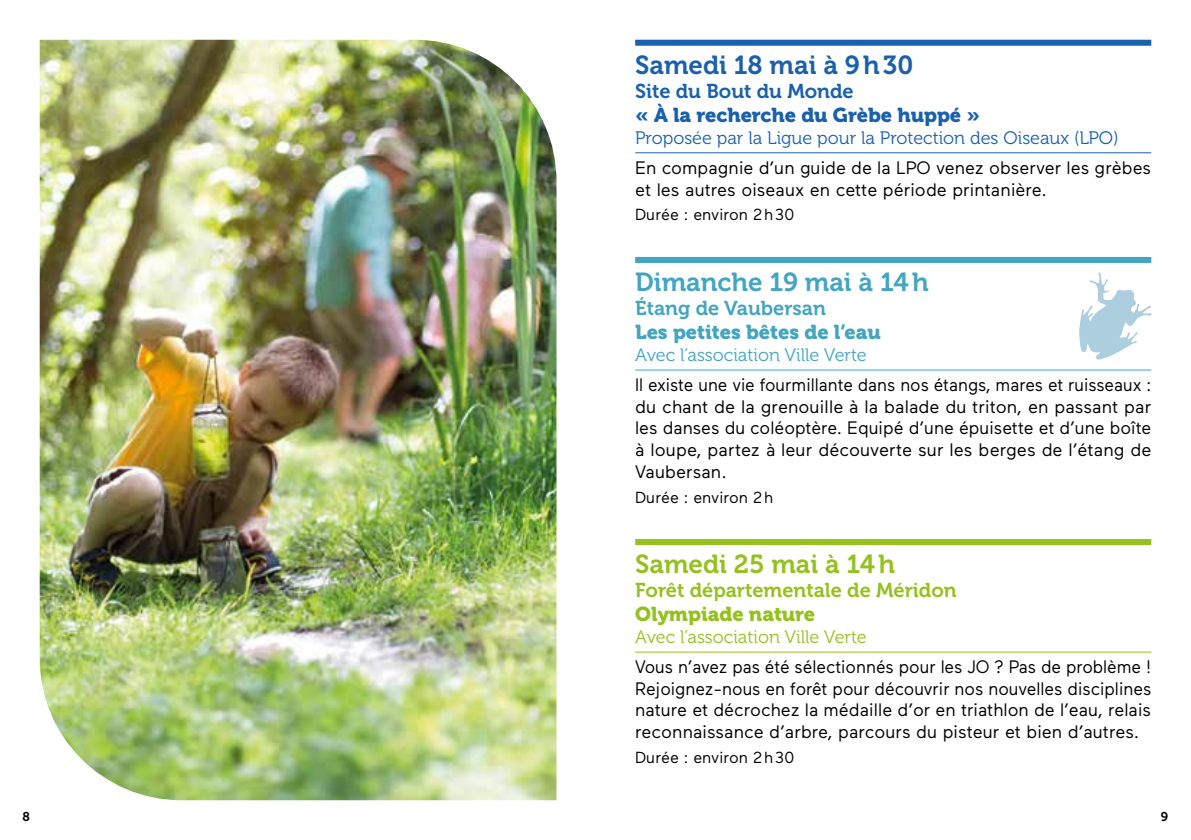
<style>
.page{position:relative;width:1191px;height:840px;background:#fff}
.page>*{position:absolute;margin:0;border:0;box-sizing:border-box;transform-origin:0 0}
.t1{font:26px "Museo 700";color:#43a5c0}
.t2{font:26px "Museo 700";color:#1961ac}
.t3{font:26px "Museo 700";color:#95c11f}
.t4{font:20px "Museo 700";color:#95c11f}
.t5{font:20px "Museo 900";color:#1961ac}
.t6{font:20px "Museo 900";color:#43a5c0}
.t7{font:20px "Museo 700";color:#1961ac}
.t8{font:20px "Museo 700";color:#43a5c0}
.t9{font:20px "Museo 900";color:#95c11f}
.t10{font:18px/21.6px "Maax";color:#000;text-align:justify;scale:.96 1}
.t11{font:18px/21.6px "Maax";color:#000}
.t12{font:18px "Museo 300";color:#1961ac}
.t13{font:18px "Museo 300";color:#43a5c0}
.t14{font:18px "Museo 300";color:#95c11f}
.t15{font:16px "Maax";color:#000}
.t16{font:12.8px "Museo 700";color:#000}
</style>
<div class="page">
<div style="left:635px;top:40px;width:516px;height:6px;background:#1961ac"></div>
<hr style="left:635px;top:152px;width:516px;height:1px;background:#1961ac">
<div style="left:635px;top:257px;width:516px;height:6px;background:#43a5c0"></div>
<hr style="left:635px;top:369px;width:516px;height:1px;background:#43a5c0">
<div style="left:635px;top:538px;width:516px;height:6px;background:#95c11f"></div>
<hr style="left:635px;top:651px;width:516px;height:1px;background:#95c11f">
<img style="left:40px;top:40px;width:516px;height:759px">
<svg style="left:1079px;top:272px;width:72px;height:87px"></svg>
<h1 class="t2" style="left:635px;top:51px;width:280px">Samedi 18 mai à 9h30</h1>
<p class="t7" style="left:635px;top:80px;width:220px">Site du Bout du Monde</p>
<p class="t5" style="left:635px;top:104px;width:346px">« À la recherche du Grèbe huppé »</p>
<p class="t12" style="left:635px;top:128px;width:485px">Proposée par la Ligue pour la Protection des Oiseaux (LPO)</p>
<p class="t11" style="left:635px;top:157px;width:517px">En compagnie d’un guide de la LPO venez observer les grèbes et les autres oiseaux en cette période printanière.</p>
<p class="t15" style="left:635px;top:206px;width:160px">Durée : environ 2h30</p>
<h1 class="t1" style="left:635px;top:268px;width:295px">Dimanche 19 mai à 14h</h1>
<p class="t8" style="left:635px;top:297px;width:192px">Étang de Vaubersan</p>
<p class="t6" style="left:635px;top:321px;width:247px">Les petites bêtes de l’eau</p>
<p class="t13" style="left:635px;top:345px;width:233px">Avec l’association Ville Verte</p>
<p class="t10" style="left:635px;top:374px;width:539px">Il existe une vie fourmillante dans nos étangs, mares et ruisseaux : du chant de la grenouille à la balade du triton, en passant par les danses du coléoptère. Equipé d’une épuisette et d’une boîte à loupe, partez à leur découverte sur les berges de l’étang de Vaubersan.</p>
<p class="t15" style="left:635px;top:488px;width:139px">Durée : environ 2h</p>
<h1 class="t3" style="left:635px;top:549px;width:261px">Samedi 25 mai à 14h</h1>
<p class="t4" style="left:635px;top:579px;width:323px">Forêt départementale de Méridon</p>
<p class="t9" style="left:635px;top:602px;width:181px">Olympiade nature</p>
<p class="t14" style="left:635px;top:626px;width:233px">Avec l’association Ville Verte</p>
<p class="t10" style="left:635px;top:656px;width:539px">Vous n’avez pas été sélectionnés pour les JO ? Pas de problème !<br>Rejoignez-nous en forêt pour découvrir nos nouvelles disciplines nature et décrochez la médaille d’or en triathlon de l’eau, relais reconnaissance d’arbre, parcours du pisteur et bien d’autres.</p>
<p class="t15" style="left:635px;top:748px;width:160px">Durée : environ 2h30</p>
<p class="t16" style="left:23px;top:808px;width:9px">8</p>
<p class="t16" style="left:1161px;top:808px;width:9px">9</p>
</div>
